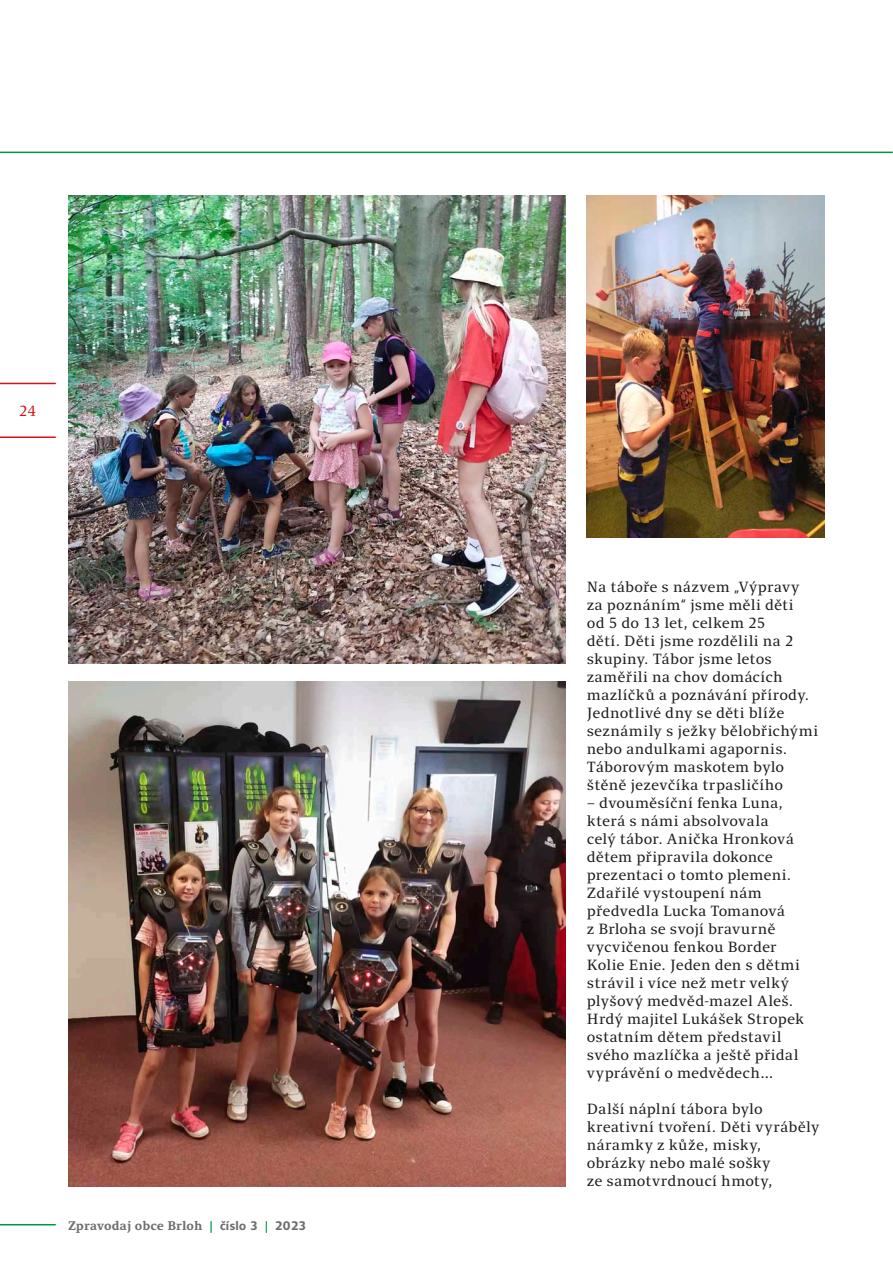
<style>
.page{position:relative;width:893px;height:1263px;background:#fff}
.page>*{position:absolute;margin:0;border:0;box-sizing:border-box;transform-origin:0 0}
.t1{font:15px/18px "Clara Serif";letter-spacing:.015em;color:#1c1c1a}
.t2{font:15px "Clara Serif";color:#d41217}
.t3{font:700 12.75px "Clara Serif";color:#6e6e6e}
.s1{color:#009540}
.s2{font-family:"Clara Sans"}
</style>
<div class="page">
<hr style="left:0;top:436px;width:55px;height:2px;background:#d41217">
<hr style="left:0;top:1224px;width:55px;height:1px;background:#009540">
<hr style="left:0;top:383px;width:55px;height:1px;background:#d41217">
<img style="left:68px;top:196px;width:498px;height:468px">
<img style="left:68px;top:682px;width:498px;height:504px">
<hr style="left:0;top:152px;width:892px;height:1px;background:#009540">
<img style="left:587px;top:196px;width:238px;height:342px">
<p class="t2" style="left:19px;top:403px;width:19px">24</p>
<p class="t3" style="left:68px;top:1218px;width:240px">Zpravodaj obce Brloh <span class="s1">|</span> <span class="s2">číslo 3</span> <span class="s1">|</span> <span class="s2">2023</span></p>
<p class="t1" style="left:587px;top:578px;width:233px">Na táboře s názvem „Výpravy za poznáním“ jsme měli děti<br>od 5 do 13 let, celkem 25<br>dětí. Děti jsme rozdělili na 2 skupiny. Tábor jsme letos zaměřili na chov domácích mazlíčků a poznávání přírody.<br>Jednotlivé dny se děti blíže seznámily s ježky bělobřichými nebo andulkami agapornis.<br>Táborovým maskotem bylo štěně jezevčíka trpasličího</p>
<p class="t1" style="left:587px;top:794px;width:219px">– dvouměsíční fenka Luna, která s námi absolvovala<br>celý tábor. Anička Hronková dětem připravila dokonce prezentaci o tomto plemeni.<br>Zdařilé vystoupení nám předvedla Lucka Tomanová<br>z Brloha se svojí bravurně vycvičenou fenkou Border<br>Kolie Enie. Jeden den s dětmi strávil i více než metr velký plyšový medvěd-mazel Aleš.<br>Hrdý majitel Lukášek Stropek ostatním dětem představil svého mazlíčka a ještě přidal vyprávění o medvědech…</p>
<p class="t1" style="left:587px;top:1100px;width:234px">Další náplní tábora bylo kreativní tvoření. Děti vyráběly náramky z kůže, misky, obrázky nebo malé sošky<br>ze samotvrdnoucí hmoty,</p>
</div>
